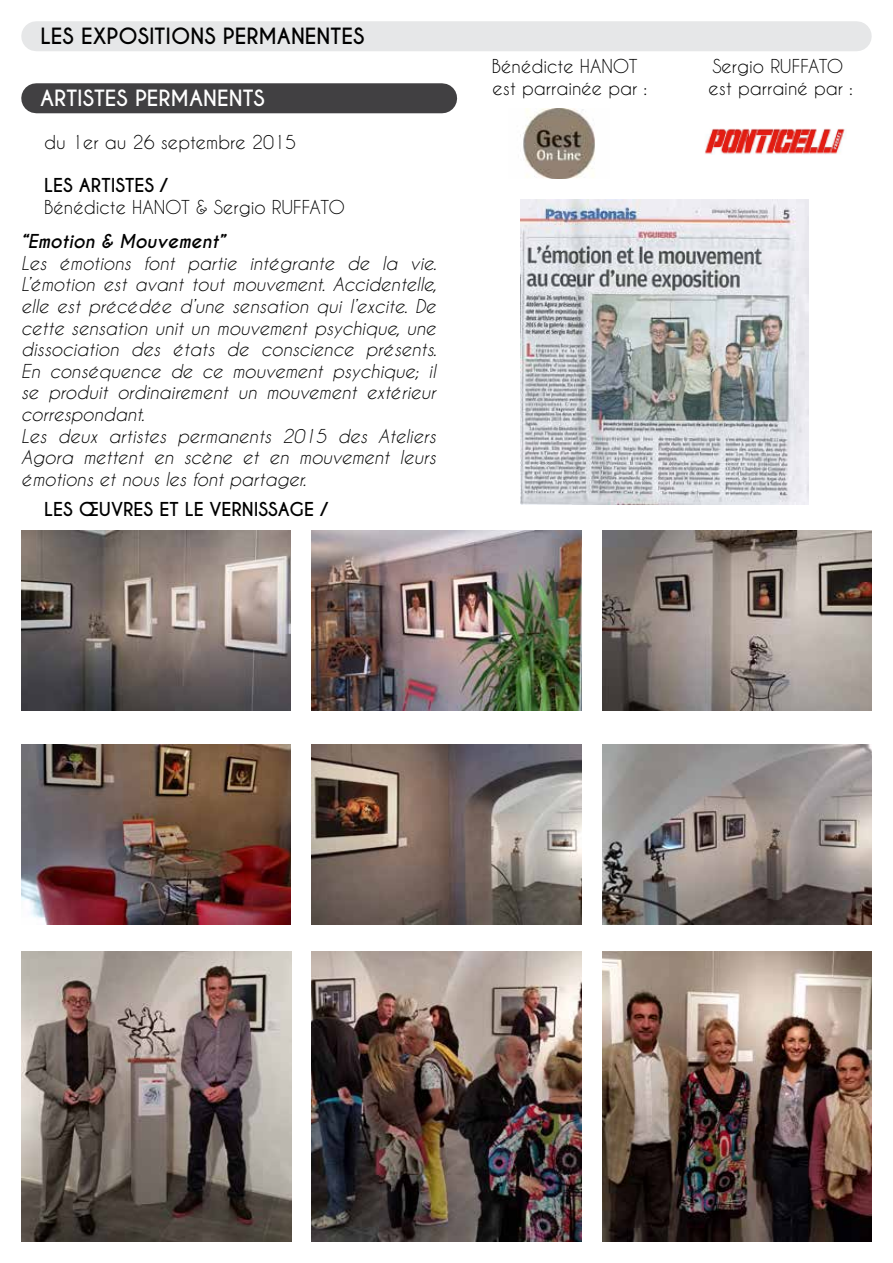
<style>
.page{position:relative;width:893px;height:1263px;background:#fff}
.page>*{position:absolute;margin:0;border:0;box-sizing:border-box;transform-origin:0 0}
.t1{font:700 21px "Caviar Dreams";color:#000}
.t2{font:700 21px "Caviar Dreams";color:#fff}
.t3{font:italic 18px/21.6px "Caviar Dreams";color:#000}
.t4{font:18px "Caviar Dreams";color:#000}
.t5{font:700 18px "Caviar Dreams";color:#000}
.t6{font:italic 700 18px "Caviar Dreams";color:#000}
</style>
<div class="page">
<div style="left:36px;top:21px;width:821px;height:30px;background:#e6e7e8"></div>
<div style="left:36px;top:83px;width:406px;height:30px;background:#414042"></div>
<img style="left:602px;top:952px;width:270px;height:290px">
<img style="left:312px;top:952px;width:269px;height:290px">
<img style="left:21px;top:530px;width:270px;height:180px">
<img style="left:602px;top:530px;width:270px;height:180px">
<img style="left:312px;top:530px;width:269px;height:180px">
<img style="left:602px;top:745px;width:270px;height:179px">
<img style="left:21px;top:745px;width:270px;height:179px">
<img style="left:312px;top:745px;width:269px;height:179px">
<img style="left:21px;top:952px;width:271px;height:290px">
<img style="left:520px;top:108px;width:75px;height:70px">
<img style="left:705px;top:128px;width:141px;height:27px">
<img style="left:520px;top:199px;width:289px;height:305px">
<p class="t1" style="left:40px;top:24px;width:250px">LES EXPOSITIONS PERMANENTES</p>
<p class="t2" style="left:40px;top:86px;width:12px">ARTISTES</p>
<p class="t2" style="left:135px;top:86px;width:68px">PERMANENTS</p>
<p class="t4" style="left:44px;top:131px;width:253px">du 1er au 26 septembre 2015</p>
<p class="t5" style="left:44px;top:174px;width:10px">LES</p>
<p class="t5" style="left:79px;top:174px;width:11px">ARTISTES</p>
<p class="t5" style="left:160px;top:174px;width:9px">/</p>
<p class="t4" style="left:44px;top:196px;width:302px">Bénédicte HANOT &amp; Sergio RUFFATO</p>
<p class="t6" style="left:21px;top:230px;width:205px">“Emotion &amp; Mouvement”</p>
<p class="t3" style="left:21px;top:252px;width:417px">Les émotions font partie intégrante de la vie.<br>L’émotion est avant tout mouvement. Accidentelle, elle est précédée d’une sensation qui l’excite. De cette sensation unit un mouvement psychique, une dissociation des états de conscience présents.<br>En conséquence de ce mouvement psychique; il se produit ordinairement un mouvement extérieur correspondant.<br>Les deux artistes permanents 2015 des Ateliers Agora mettent en scène et en mouvement leurs émotions et nous les font partager.</p>
<p class="t5" style="left:44px;top:498px;width:10px">LES</p>
<p class="t5" style="left:79px;top:498px;width:55px">ŒUVRES</p>
<p class="t5" style="left:159px;top:498px;width:74px">ET LE VERNISSAGE</p>
<p class="t5" style="left:320px;top:498px;width:9px">/</p>
<p class="t4" style="left:492px;top:55px;width:147px">Bénédicte HANOT</p>
<p class="t4" style="left:712px;top:55px;width:133px">Sergio RUFFATO</p>
<p class="t4" style="left:493px;top:77px;width:156px">est parrainée par :</p>
<p class="t4" style="left:708px;top:77px;width:146px">est parrainé par :</p>
</div>
